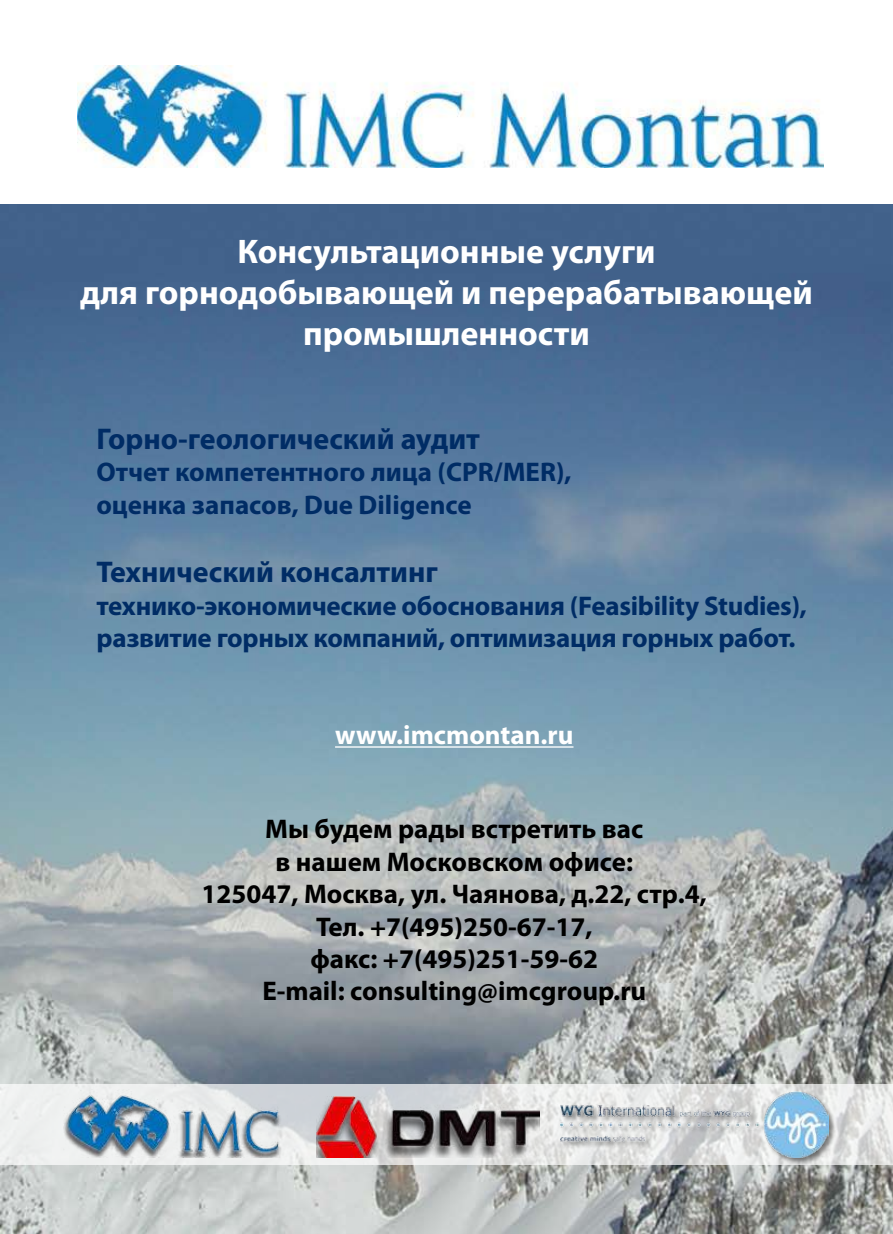
<style>
.page{position:relative;width:893px;height:1234px;background:#fff}
.page>*{position:absolute;margin:0;border:0;box-sizing:border-box;transform-origin:0 0}
.t1{font:700 34.2px/41.1px "Myriad Pro";color:#fff;text-align:center}
.t2{font:700 30px "Myriad Pro";color:#002c65}
.t3{font:700 27px/32.4px "Myriad Pro";letter-spacing:-.01em;color:#002c65}
.t4{font:700 27px/32.4px "Myriad Pro";color:#000;text-align:center}
.t5{font:700 27px "Myriad Pro";color:#fff}
</style>
<div class="page">
<img style="left:0;top:204px;width:893px;height:1029px">
<svg style="left:0;top:1083px;width:893px;height:81px;fill:#ebeceb"></svg>
<hr style="left:335px;top:746px;width:238px;height:1px;background:#fff">
<img style="left:77px;top:65px;width:747px;height:102px">
<img style="left:316px;top:1095px;width:224px;height:61px">
<img style="left:64px;top:1089px;width:227px;height:68px">
<div style="left:560px;top:1091px;width:278px;height:75px;background:#000;opacity:.5"></div>
<img style="left:560px;top:1091px;width:268px;height:65px">
<p class="t1" style="left:80px;top:230px;width:734px">Консультационные услуги<br>для горнодобывающей и перерабатывающей промышленности</p>
<p class="t2" style="left:96px;top:419px;width:385px">Горно-геологический аудит</p>
<p class="t3" style="left:96px;top:455px;width:477px">Отчет компетентного лица (СРR/MER), оценка запасов, Due Diligence</p>
<p class="t2" style="left:96px;top:552px;width:343px">Технический консалтинг</p>
<p class="t3" style="left:96px;top:588px;width:712px">технико-экономические обоснования (Feasibility Studies), развитие горных компаний, оптимизация горных работ.</p>
<p class="t5" style="left:335px;top:717px;width:240px">www.imcmontan.ru</p>
<p class="t4" style="left:202px;top:812px;width:507px">Мы будем рады встретить вас<br>в нашем Московском офисе:<br>125047, Москва, ул. Чаянова, д.22, стр.4,<br>Тел. +7(495)250-67-17,<br>факс: +7(495)251-59-62<br>E-mail: consulting@imcgroup.ru</p>
</div>
